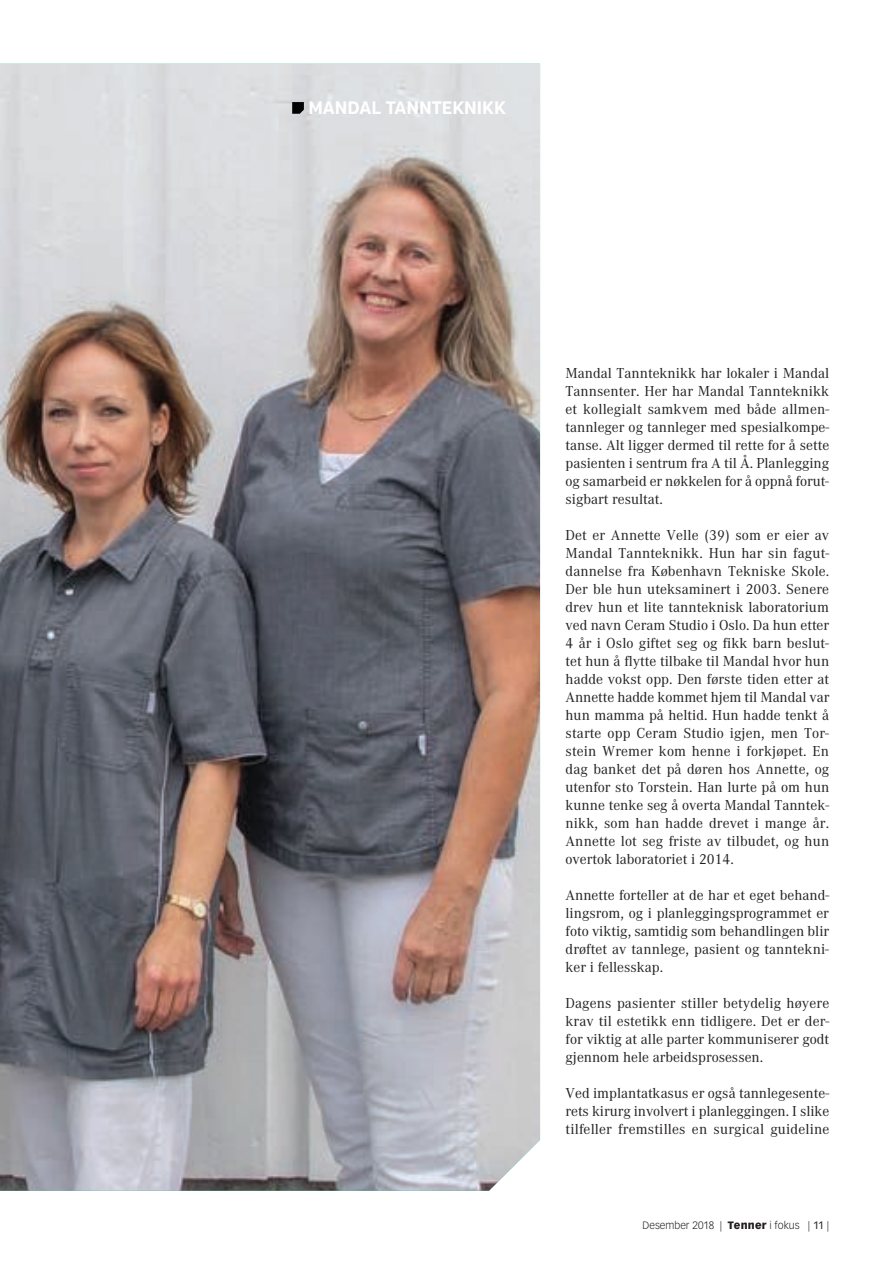
<style>
.page{position:relative;width:893px;height:1263px;background:#fff}
.page>*{position:absolute;margin:0;border:0;box-sizing:border-box;transform-origin:0 0}
.t1{font:700 18px "Verb Cond";color:#fff}
.t2{font:15px/18px "Corporate A";color:#231f20;text-align:justify}
.t3{font:300 10.5px "Vectora LH";color:#231f20}
.s1{font-weight:900}
.s2{font-weight:400}
</style>
<div class="page">
<img style="left:0;top:64px;width:540px;height:1127px">
<svg style="left:292px;top:102px;width:12px;height:12px"></svg>
<p class="t1" style="left:308px;top:97px;width:199px">MANDAL TANNTEKNIKK</p>
<p class="t2" style="left:566px;top:364px;width:265px">Mandal Tannteknikk har lokaler i Mandal Tannsenter. Her har Mandal Tannteknikk et kollegialt samkvem med både allmen&shy;tannleger og tannleger med spesialkompe&shy;tanse. Alt ligger dermed til rette for å sette pasienten i sentrum fra A til Å. Planlegging og samarbeid er nøkkelen for å oppnå forut&shy;sigbart resultat.</p>
<p class="t2" style="left:566px;top:526px;width:265px">Det er Annette Velle (39) som er eier av Mandal Tannteknikk. Hun har sin fagut&shy;dannelse fra København Tekniske Skole.<br>Der ble hun uteksaminert i 2003. Senere drev hun et lite tannteknisk laboratorium ved navn Ceram Studio i Oslo. Da hun etter 4 år i Oslo giftet seg og fikk barn beslut&shy;tet hun å flytte tilbake til Mandal hvor hun hadde vokst opp. Den første tiden etter at Annette hadde kommet hjem til Mandal var hun mamma på heltid. Hun hadde tenkt å starte opp Ceram Studio igjen, men Tor&shy;stein Wremer kom henne i forkjøpet. En dag banket det på døren hos Annette, og utenfor sto Torstein. Han lurte på om hun kunne tenke seg å overta Mandal Tanntek&shy;nikk, som han hadde drevet i mange år.<br>Annette lot seg friste av tilbudet, og hun overtok laboratoriet i 2014.</p>
<p class="t2" style="left:566px;top:886px;width:265px">Annette forteller at de har et eget behand&shy;lingsrom, og i planleggingsprogrammet er foto viktig, samtidig som behandlingen blir drøftet av tannlege, pasient og tanntekni&shy;ker i fellesskap.</p>
<p class="t2" style="left:566px;top:994px;width:265px">Dagens pasienter stiller betydelig høyere krav til estetikk enn tidligere. Det er der&shy;for viktig at alle parter kommuniserer godt gjennom hele arbeidsprosessen.</p>
<p class="t2" style="left:566px;top:1084px;width:265px">Ved implantatkasus er også tannlegesente&shy;rets kirurg involvert i planleggingen. I slike tilfeller fremstilles en surgical guideline</p>
<p class="t3" style="left:643px;top:1219px;width:188px">Desember 2018 | <span class="s1">Tenner</span> i fokus | <span class="s2">11</span> |</p>
</div>
